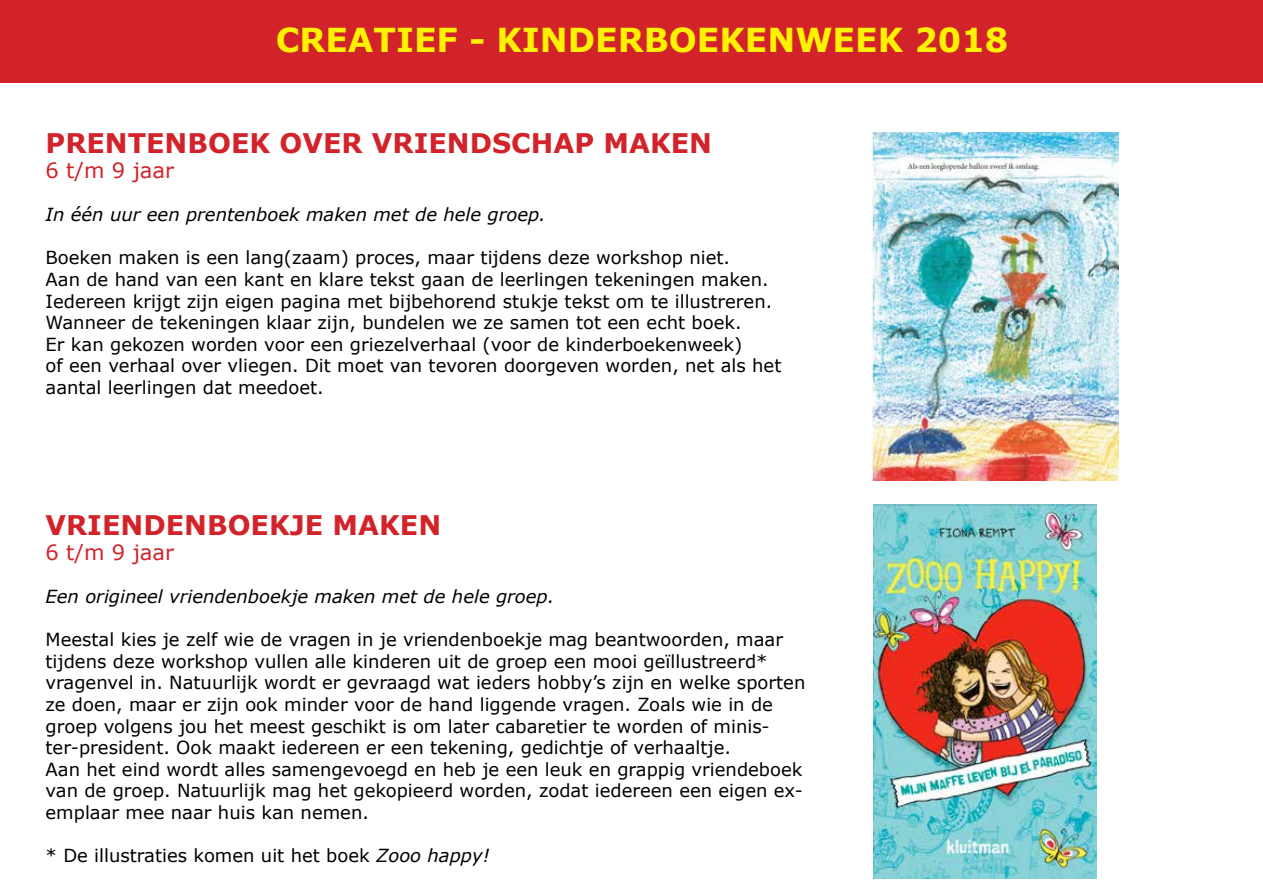
<style>
.page{position:relative;width:1263px;height:893px;background:#fff}
.page>*{position:absolute;margin:0;border:0;box-sizing:border-box;transform-origin:0 0}
.t1{font:700 33px "Verdana";color:#fff200}
.t2{font:700 27px "Verdana";color:#d2232a}
.t3{font:21px "Verdana";color:#d2232a}
.t4{font:18px/21.6px "Verdana";color:#000}
.t5{font:italic 18px "Verdana";color:#000}
.s1{font-style:italic}
</style>
<div class="page">
<div style="left:0;top:0;width:1263px;height:83px;background:#d2232a"></div>
<img style="left:872px;top:132px;width:247px;height:348px">
<img style="left:874px;top:505px;width:222px;height:373px">
<h1 class="t1" style="left:276px;top:19px;width:734px">CREATIEF - KINDERBOEKENWEEK 2018</h1>
<h2 class="t2" style="left:46px;top:125px;width:668px">PRENTENBOEK OVER VRIENDSCHAP MAKEN</h2>
<p class="t3" style="left:46px;top:157px;width:130px">6 t/m 9 jaar</p>
<p class="t5" style="left:46px;top:203px;width:502px">In één uur een prentenboek maken met de hele groep.</p>
<p class="t4" style="left:46px;top:247px;width:737px">Boeken maken is een lang(zaam) proces, maar tijdens deze workshop niet.<br>Aan de hand van een kant en klare tekst gaan de leerlingen tekeningen maken.<br>Iedereen krijgt zijn eigen pagina met bijbehorend stukje tekst om te illustreren.<br>Wanneer de tekeningen klaar zijn, bundelen we ze samen tot een echt boek.<br>Er kan gekozen worden voor een griezelverhaal (voor de kinderboekenweek)<br>of een verhaal over vliegen. Dit moet van tevoren doorgeven worden, net als het aantal leerlingen dat meedoet.</p>
<h2 class="t2" style="left:46px;top:507px;width:397px">VRIENDENBOEKJE MAKEN</h2>
<p class="t3" style="left:46px;top:539px;width:130px">6 t/m 9 jaar</p>
<p class="t5" style="left:46px;top:585px;width:510px">Een origineel vriendenboekje maken met de hele groep.</p>
<p class="t4" style="left:46px;top:629px;width:761px">Meestal kies je zelf wie de vragen in je vriendenboekje mag beantwoorden, maar tijdens deze workshop vullen alle kinderen uit de groep een mooi geïllustreerd* vragenvel in. Natuurlijk wordt er gevraagd wat ieders hobby’s zijn en welke sporten ze doen, maar er zijn ook minder voor de hand liggende vragen. Zoals wie in de groep volgens jou het meest geschikt is om later cabaretier te worden of minis&shy;ter-president. Ook maakt iedereen er een tekening, gedichtje of verhaaltje.<br>Aan het eind wordt alles samengevoegd en heb je een leuk en grappig vriendeboek van de groep. Natuurlijk mag het gekopieerd worden, zodat iedereen een eigen ex&shy;emplaar mee naar huis kan nemen.</p>
<p class="t4" style="left:46px;top:845px;width:446px">* De illustraties komen uit het boek <span class="s1">Zooo happy!</span></p>
</div>
